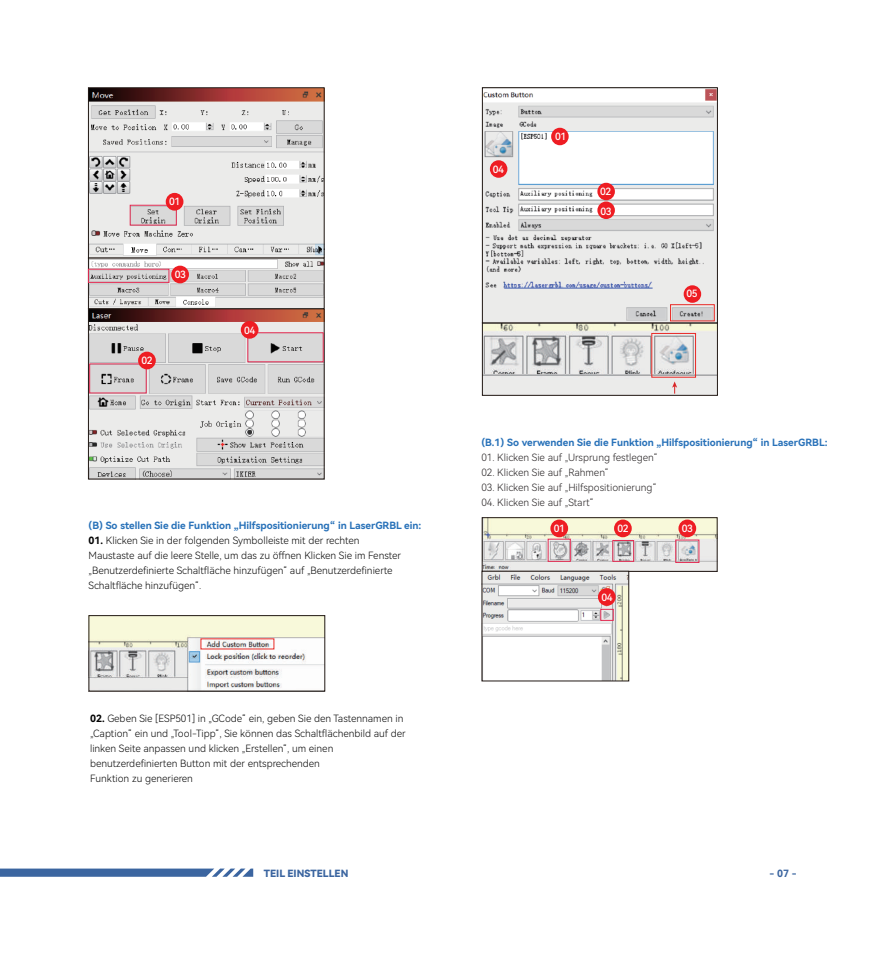
<style>
.page{position:relative;width:886px;height:957px;background:#fff}
.page>*{position:absolute;margin:0;border:0;box-sizing:border-box;transform-origin:0 0}
.t1{font:10px/15px "Harmony OS Sans SC Light";color:#030303}
.t2{font:10px "Harmony OS Sans SC Bold";color:#2972b9}
.t3{font:10px "Harmony OS Sans SC Light";color:#231f20}
.t4{font:10px/19.8px "Harmony OS Sans SC Medium";letter-spacing:-.05em;color:#fff}
.t5{font:10px "Harmony OS Sans SC Black";color:#3b65a0}
.t6{font:10px "Harmony OS Sans SC Bold";color:#3b65a0}
.s1{font-family:"Harmony OS Sans SC Bold"}
</style>
<div class="page">
<img style="left:91px;top:617px;width:232px;height:72px">
<div style="left:89px;top:615px;width:236px;height:76px;border:1px solid #211814"></div>
<img style="left:484px;top:519px;width:231px;height:50px">
<div style="left:482px;top:517px;width:235px;height:54px;border:1px solid #211814"></div>
<div style="left:675px;top:540px;width:24px;height:23px;border:1px solid #e32b52"></div>
<div style="left:548px;top:539px;width:23px;height:23px;border:1px solid #e32b52"></div>
<div style="left:612px;top:540px;width:22px;height:22px;border:1px solid #e32b52"></div>
<img style="left:484px;top:573px;width:143px;height:106px">
<div style="left:482px;top:571px;width:147px;height:110px;border:1px solid #211814"></div>
<div style="left:600px;top:609px;width:13px;height:12px;border:1px solid #e32b52"></div>
<div style="left:550px;top:519px;width:18px;height:18px;background:#ee1d23;border-radius:50%"></div>
<div style="left:614px;top:519px;width:18px;height:18px;background:#ee1d23;border-radius:50%"></div>
<div style="left:678px;top:519px;width:18px;height:18px;background:#ee1d23;border-radius:50%"></div>
<div style="left:598px;top:588px;width:18px;height:18px;background:#ee1d23;border-radius:50%"></div>
<img style="left:90px;top:90px;width:232px;height:166px">
<div style="left:88px;top:88px;width:236px;height:170px;border:1px solid #211814"></div>
<div style="left:130px;top:205px;width:47px;height:20px;border:1px solid #e32b52"></div>
<div style="left:166px;top:193px;width:17px;height:18px;background:#ee1d23;border-radius:50%"></div>
<svg style="left:90px;top:310px;width:232px;height:167px;background:#cfc8c7"></svg>
<div style="left:88px;top:308px;width:236px;height:171px;border:1px solid #211814"></div>
<div style="left:89px;top:363px;width:58px;height:30px;border:1px solid #e32b52"></div>
<div style="left:247px;top:332px;width:76px;height:30px;border:1px solid #e32b52"></div>
<div style="left:138px;top:352px;width:18px;height:17px;background:#ee1d23;border-radius:50%"></div>
<div style="left:241px;top:321px;width:17px;height:18px;background:#ee1d23;border-radius:50%"></div>
<svg style="left:90px;top:260px;width:232px;height:47px"></svg>
<div style="left:88px;top:258px;width:236px;height:51px;border:1px solid #211814"></div>
<div style="left:171px;top:266px;width:18px;height:17px;background:#ee1d23;border-radius:50%"></div>
<div style="left:88px;top:269px;width:81px;height:14px;border:1px solid #e32b52"></div>
<img style="left:484px;top:325px;width:231px;height:68px">
<div style="left:651px;top:333px;width:45px;height:44px;border:1px solid #e82a26"></div>
<svg style="left:484px;top:90px;width:231px;height:231px;fill:#ebebea"></svg>
<div style="left:670px;top:304px;width:44px;height:17px;border:1px solid #e82a26"></div>
<div style="left:551px;top:128px;width:18px;height:17px;background:#ee1d23;border-radius:50%"></div>
<div style="left:597px;top:183px;width:18px;height:17px;background:#ee1d23;border-radius:50%"></div>
<div style="left:597px;top:201px;width:18px;height:18px;background:#ee1d23;border-radius:50%"></div>
<div style="left:490px;top:160px;width:17px;height:18px;background:#ee1d23;border-radius:50%"></div>
<div style="left:684px;top:285px;width:17px;height:18px;background:#ee1d23;border-radius:50%"></div>
<svg style="left:672px;top:381px;width:5px;height:13px"></svg>
<svg style="left:0;top:868px;width:253px;height:9px;background:#5c7eaf"></svg>
<p class="t4" style="left:169px;top:192px;width:13px">01</p>
<p class="t4" style="left:175px;top:264px;width:13px">03</p>
<p class="t4" style="left:142px;top:350px;width:13px">02</p>
<p class="t4" style="left:244px;top:320px;width:13px">04</p>
<p class="t2" style="left:89px;top:519px;width:334px">(B) So stellen Sie die Funktion „Hilfspositionierung“ in LaserGRBL ein:</p>
<p class="t1" style="left:89px;top:533px;width:314px"><span class="s1">01.</span> Klicken Sie in der folgenden Symbolleiste mit der rechten Maustaste auf die leere Stelle, um das zu öffnen Klicken Sie im Fenster „Benutzerdefinierte Schaltfläche hinzufügen“ auf „Benutzerdefinierte Schaltfläche hinzufügen“.</p>
<p class="t1" style="left:90px;top:710px;width:317px"><span class="s1">02.</span> Geben Sie [ESP501] in „GCode“ ein, geben Sie den Tastennamen in „Caption“ ein und „Tool-Tipp“, Sie können das Schaltflächenbild auf der linken Seite anpassen und klicken „Erstellen“, um einen benutzerdefinierten Button mit der entsprechenden<br>Funktion zu generieren</p>
<p class="t4" style="left:493px;top:159px;width:13px">04</p>
<p class="t4" style="left:555px;top:126px;width:13px">01</p>
<p class="t4" style="left:600px;top:181px;width:13px">02<br>03</p>
<p class="t4" style="left:686px;top:284px;width:13px">05</p>
<p class="t2" style="left:481px;top:436px;width:348px">(B.1) So verwenden Sie die Funktion „Hilfspositionierung“ in LaserGRBL:</p>
<p class="t3" style="left:481px;top:451px;width:178px">01. Klicken Sie auf „Ursprung festlegen“</p>
<p class="t3" style="left:481px;top:466px;width:129px">02. Klicken Sie auf „Rahmen“</p>
<p class="t3" style="left:481px;top:481px;width:177px">03. Klicken Sie auf „Hilfspositionierung“</p>
<p class="t3" style="left:481px;top:496px;width:114px">04. Klicken Sie auf „Start“</p>
<p class="t4" style="left:554px;top:518px;width:13px">01</p>
<p class="t4" style="left:617px;top:518px;width:13px">02</p>
<p class="t4" style="left:682px;top:518px;width:13px">03</p>
<p class="t4" style="left:601px;top:587px;width:13px">04</p>
<p class="t5" style="left:264px;top:866px;width:86px">TEIL EINSTELLEN</p>
<p class="t6" style="left:769px;top:866px;width:29px">- 07 -</p>
</div>
